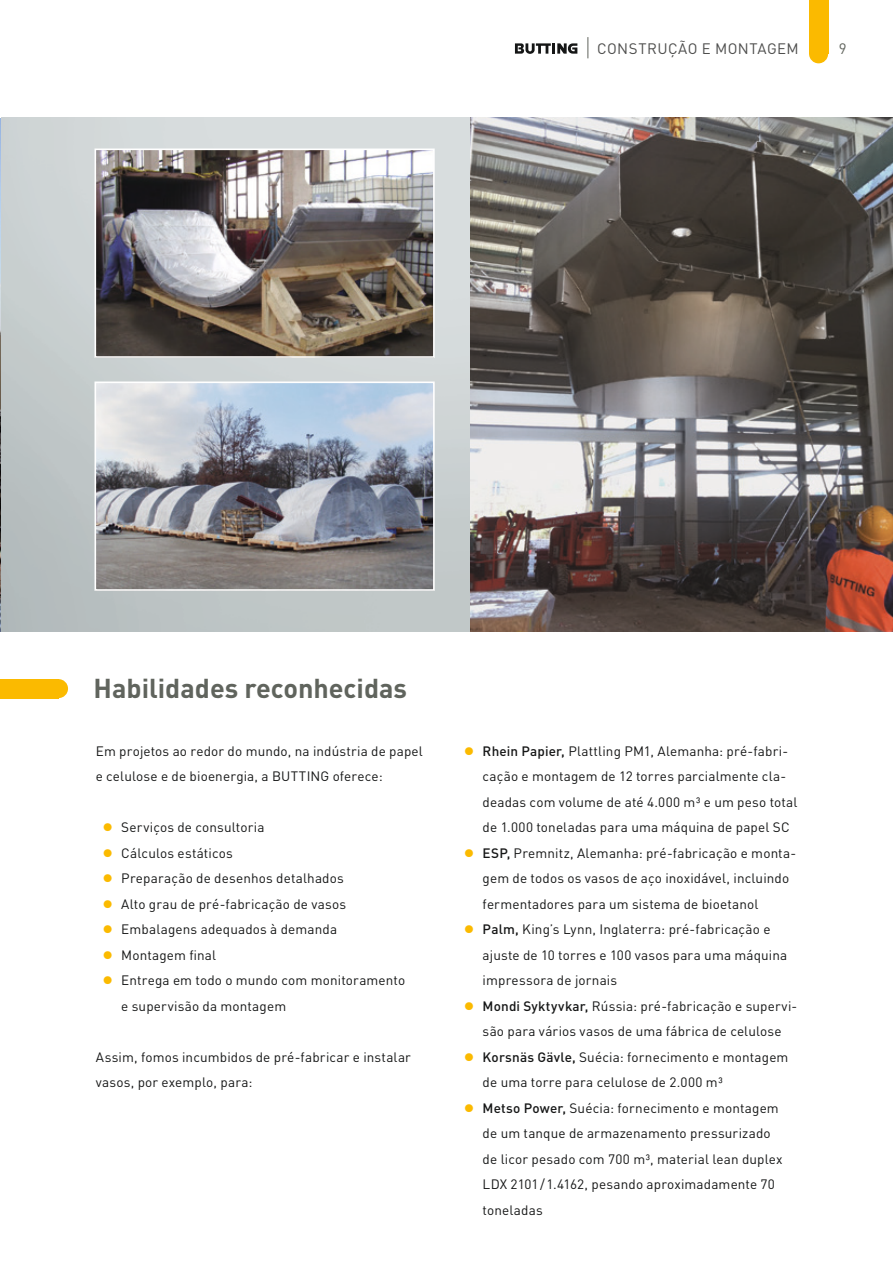
<style>
.page{position:relative;width:893px;height:1263px;background:#fff}
.page>*{position:absolute;margin:0;border:0;box-sizing:border-box;transform-origin:0 0}
.t1{font:700 27px "DIN";color:#60645d}
.t2{font:15px "DIN";letter-spacing:.03em;color:#4e4e4d}
.t3{font:15px "DIN";color:#60645d}
.t4{font:13.5px/25.5px "DIN";letter-spacing:.01em;color:#151616}
.s1{font-family:"Frutiger";font-stretch:condensed;font-size:22.5px;color:#fbba00}
.s2{font-weight:500}
</style>
<div class="page">
<div style="left:809px;top:0;width:19px;height:54px;background:#fbba00"></div>
<div style="left:809px;top:44px;width:19px;height:19px;background:#fbba00;border-radius:50%"></div>
<svg style="left:515px;top:43px;width:62px;height:11px"></svg>
<svg style="left:587px;top:37px;width:1px;height:21px"></svg>
<img style="left:0;top:118px;width:1px;height:513px">
<img style="left:1px;top:118px;width:470px;height:513px">
<img style="left:471px;top:118px;width:422px;height:513px">
<img style="left:98px;top:152px;width:334px;height:203px">
<div style="left:95px;top:149px;width:340px;height:209px;border:2px solid #fff"></div>
<img style="left:98px;top:384px;width:334px;height:204px">
<div style="left:95px;top:381px;width:340px;height:210px;border:2px solid #fff"></div>
<div style="left:0;top:679px;width:59px;height:19px;background:#fbba00"></div>
<div style="left:49px;top:679px;width:19px;height:19px;background:#fbba00;border-radius:50%"></div>
<p class="t2" style="left:597px;top:40px;width:203px">CONSTRUÇÃO E MONTAGEM</p>
<p class="t3" style="left:839px;top:40px;width:9px">9</p>
<h1 class="t1" style="left:94px;top:670px;width:315px">Habilidades reconhecidas</h1>
<p class="t4" style="left:96px;top:738px;width:329px">Em projetos ao redor do mundo, na indústria de papel e celulose e de bioenergia, a BUTTING oferece:</p>
<p class="t4" style="left:102px;top:815px;width:164px"><span class="s1">•</span> Serviços de consultoria</p>
<p class="t4" style="left:102px;top:840px;width:132px"><span class="s1">•</span> Cálculos estáticos</p>
<p class="t4" style="left:102px;top:866px;width:243px"><span class="s1">•</span> Preparação de desenhos detalhados</p>
<p class="t4" style="left:102px;top:891px;width:245px"><span class="s1">•</span> Alto grau de pré-fabricação de vasos</p>
<p class="t4" style="left:102px;top:917px;width:236px"><span class="s1">•</span> Embalagens adequados à demanda</p>
<p class="t4" style="left:102px;top:942px;width:116px"><span class="s1">•</span> Montagem final</p>
<p class="t4" style="left:121px;top:968px;width:285px;text-indent:-19px"><span class="s1">•</span> Entrega em todo o mundo com monitoramento e supervisão da montagem</p>
<p class="t4" style="left:96px;top:1044px;width:317px">Assim, fomos incumbidos de pré-fabricar e instalar vasos, por exemplo, para:</p>
<p class="t4" style="left:483px;top:738px;width:316px;text-indent:-19px"><span class="s1">•</span> <span class="s2">Rhein Papier,</span> Plattling PM1, Alemanha: pré-fabri&shy;cação e montagem de 12 torres parcialmente cla&shy;deadas com volume de até 4.000 m³ e um peso total de 1.000 toneladas para uma máquina de papel SC</p>
<p class="t4" style="left:483px;top:840px;width:315px;text-indent:-19px"><span class="s1">•</span> <span class="s2">ESP,</span> Premnitz, Alemanha: pré-fabricação e monta&shy;gem de todos os vasos de aço inoxidável, incluindo fermentadores para um sistema de bioetanol</p>
<p class="t4" style="left:483px;top:917px;width:306px;text-indent:-19px"><span class="s1">•</span> <span class="s2">Palm,</span> King’s Lynn, Inglaterra: pré-fabricação e ajuste de 10 torres e 100 vasos para uma máquina impressora de jornais</p>
<p class="t4" style="left:463px;top:993px;width:335px;text-align:center"><span class="s1">•</span> <span class="s2">Mondi Syktyvkar,</span> Rússia: pré-fabricação e supervi&shy;são para vários vasos de uma fábrica de celulose</p>
<p class="t4" style="left:483px;top:1044px;width:307px;text-indent:-19px"><span class="s1">•</span> <span class="s2">Korsnäs Gävle,</span> Suécia: fornecimento e montagem de uma torre para celulose de 2.000 m³</p>
<p class="t4" style="left:483px;top:1095px;width:301px;text-indent:-19px"><span class="s1">•</span> <span class="s2">Metso Power,</span> Suécia: fornecimento e montagem de um tanque de armazenamento pressurizado de licor pesado com 700 m³, material lean duplex LDX 2101/1.4162, pesando aproximadamente 70 toneladas</p>
</div>
